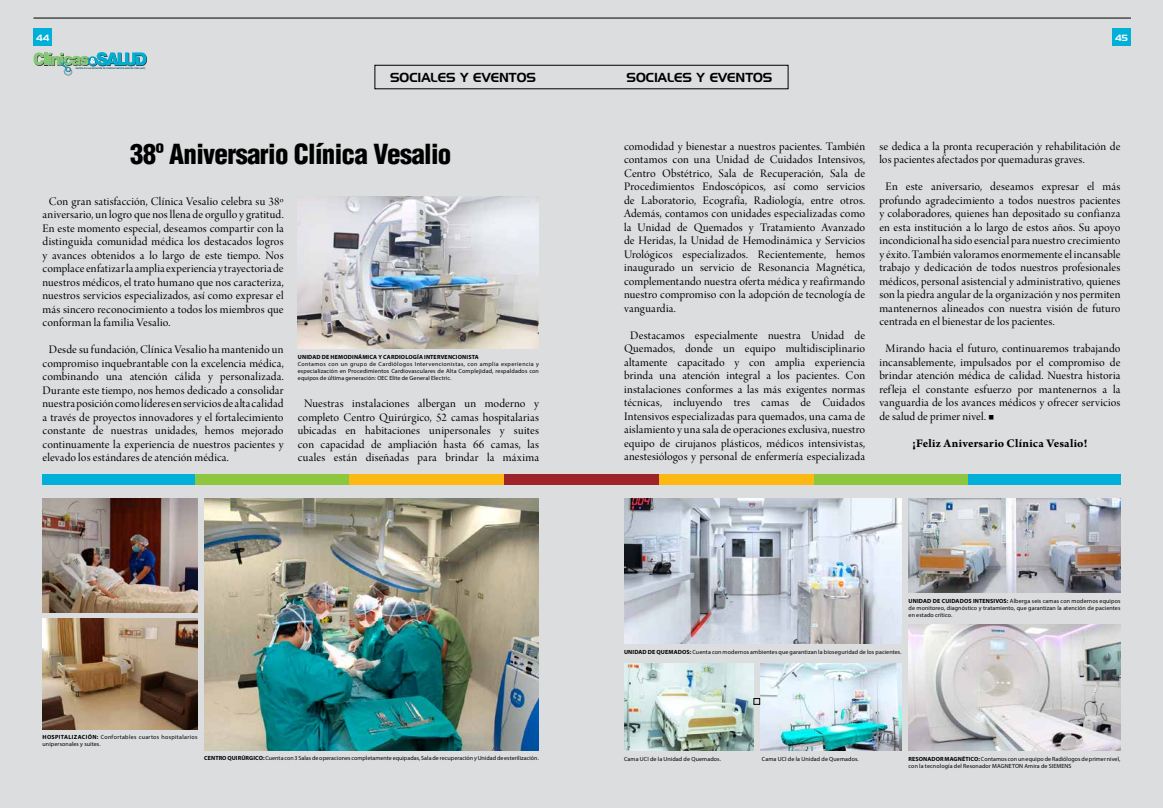
<style>
.page{position:relative;width:1163px;height:808px;background:#fff}
.page>*{position:absolute;margin:0;border:0;box-sizing:border-box;transform-origin:0 0}
.t1{font:900 condensed 27px "Helvetica LT Std";letter-spacing:-.025em;color:#000}
.t2{font:13px "Hanzel Normal";color:#000}
.t3{font:12.3px/13.5px "Arno Pro Display";letter-spacing:.01em;color:#000;text-align:justify}
.t4{font:700 12.3px "Arno Pro";letter-spacing:.02em;color:#000}
.t5{font:9px "Hanzel Normal";color:#fff}
.t6{font:700 6.4px "Calibri";color:#000}
.t7{font:6px/7px "Myriad Pro";letter-spacing:.015em;color:#000;text-align:justify}
.t8{font:6px/7px "Myriad Pro";letter-spacing:.05em;color:#000}
.t9{font:700 6px "Myriad Pro";letter-spacing:.025em;color:#000}
.t10{font:700 5.6px/7.3px "Calibri";letter-spacing:-.005em;color:#000}
.t11{font:700 5.4px "Calibri";color:#000}
.t12{font:700 5px "Calibri";color:#000}
.t13{font:700 4.3px "Calibri";color:#000}
.t14{font:700 2.1px "Segoe UI";color:#005469;scale:.93 1}
.s1{font-size:20px}
.s2{font-weight:700}
</style>
<div class="page">
<div style="left:0;top:0;width:1162px;height:808px;background:#dcddde"></div>
<div style="left:374px;top:65px;width:414px;height:24px;border:1px solid #000"></div>
<div style="left:33px;top:28px;width:19px;height:18px;background:#00b0d8"></div>
<div style="left:1111px;top:28px;width:19px;height:18px;background:#00b0d8"></div>
<svg style="left:33px;top:52px;width:114px;height:24px"></svg>
<hr style="left:33px;top:18px;width:1097px;height:1px;background:#000">
<div style="left:43px;top:475px;width:154px;height:10px;background:#00b0d8"></div>
<div style="left:195px;top:475px;width:154px;height:10px;background:#8dc63f"></div>
<div style="left:349px;top:475px;width:154px;height:10px;background:#fdb913"></div>
<div style="left:503px;top:475px;width:78px;height:10px;background:#9d2428"></div>
<div style="left:966px;top:475px;width:154px;height:10px;background:#00b0d8"></div>
<div style="left:813px;top:475px;width:154px;height:10px;background:#8dc63f"></div>
<div style="left:659px;top:475px;width:154px;height:10px;background:#fdb913"></div>
<div style="left:581px;top:475px;width:78px;height:10px;background:#9d2428"></div>
<img style="left:43px;top:619px;width:154px;height:110px">
<img style="left:204px;top:499px;width:335px;height:252px">
<img style="left:298px;top:196px;width:241px;height:153px">
<img style="left:43px;top:499px;width:154px;height:113px">
<img style="left:760px;top:664px;width:141px;height:87px">
<img style="left:908px;top:499px;width:212px;height:93px">
<img style="left:624px;top:499px;width:277px;height:144px">
<img style="left:624px;top:664px;width:129px;height:87px">
<div style="left:753px;top:698px;width:7px;height:7px;border:1px solid #000"></div>
<img style="left:908px;top:625px;width:212px;height:126px">
<p class="t5" style="left:36px;top:33px;width:15px">44</p>
<p class="t5" style="left:1114px;top:33px;width:14px">45</p>
<p class="t14" style="left:76px;top:67px;width:76px">REVISTA DE LA ASOCIACIÓN DE CLÍNICAS PARTICULARES DEL PERÚ (ACP)</p>
<p class="t2" style="left:390px;top:70px;width:147px">SOCIALES Y EVENTOS</p>
<p class="t2" style="left:626px;top:70px;width:147px">SOCIALES Y EVENTOS</p>
<h1 class="t1" style="left:130px;top:137px;width:323px">38º Aniversario Clínica Vesalio</h1>
<p class="t3" style="left:43px;top:195px;width:242px;text-indent:6px">Con gran satisfacción, Clínica Vesalio celebra su 38º aniversario, un logro que nos llena de orgullo y gratitud.<br>En este momento especial, deseamos compartir con la distinguida comunidad médica los destacados logros y avances obtenidos a lo largo de este tiempo. Nos complace enfatizar la amplia experiencia y trayectoria de nuestros médicos, el trato humano que nos caracteriza, nuestros servicios especializados, así como expresar el más sincero reconocimiento a todos los miembros que conforman la familia Vesalio.</p>
<p class="t3" style="left:43px;top:344px;width:242px;text-indent:6px">Desde su fundación, Clínica Vesalio ha mantenido un compromiso inquebrantable con la excelencia médica, combinando una atención cálida y personalizada.<br>Durante este tiempo, nos hemos dedicado a consolidar nuestra posición como líderes en servicios de alta calidad a través de proyectos innovadores y el fortalecimiento constante de nuestras unidades, hemos mejorado continuamente la experiencia de nuestros pacientes y elevado los estándares de atención médica.</p>
<p class="t9" style="left:298px;top:353px;width:182px">UNIDAD DE HEMODINÁMICA Y CARDIOLOGÍA INTERVENCIONISTA</p>
<p class="t7" style="left:298px;top:360px;width:242px">Contamos con un grupo de Cardiólogos Intervencionistas, con amplia experiencia y especialización en Procedimientos Cardiovasculares de Alta Complejidad, respaldados con equipos de última generación: OEC Elite de General Electric.</p>
<p class="t3" style="left:298px;top:397px;width:242px;text-align:center">Nuestras instalaciones albergan un moderno y completo Centro Quirúrgico, 52 camas hospitalarias ubicadas en habitaciones unipersonales y suites con capacidad de ampliación hasta 66 camas, las cuales están diseñadas para brindar la máxima</p>
<p class="t6" style="left:293px;top:372px;width:66px">UNIDAD DE QUEMADOS</p>
<p class="t12" style="left:22px;top:440px;width:39px">HOSPITALIZACIÓN</p>
<p class="t3" style="left:624px;top:140px;width:242px">comodidad y bienestar a nuestros pacientes. También contamos con una Unidad de Cuidados Intensivos, Centro Obstétrico, Sala de Recuperación, Sala de Procedimientos Endoscópicos, así como servicios de Laboratorio, Ecografía, Radiología, entre otros.<br>Además, contamos con unidades especializadas como la Unidad de Quemados y Tratamiento Avanzado de Heridas, la Unidad de Hemodinámica y Servicios Urológicos especializados. Recientemente, hemos inaugurado un servicio de Resonancia Magnética, complementando nuestra oferta médica y reafirmando nuestro compromiso con la adopción de tecnología de vanguardia.</p>
<p class="t3" style="left:624px;top:329px;width:242px;text-align:center">Destacamos especialmente nuestra Unidad de Quemados, donde un equipo multidisciplinario altamente capacitado y con amplia experiencia brinda una atención integral a los pacientes. Con instalaciones conformes a las más exigentes normas técnicas, incluyendo tres camas de Cuidados Intensivos especializadas para quemados, una cama de aislamiento y una sala de operaciones exclusiva, nuestro equipo de cirujanos plásticos, médicos intensivistas, anestesiólogos y personal de enfermería especializada</p>
<p class="t3" style="left:879px;top:140px;width:242px">se dedica a la pronta recuperación y rehabilitación de los pacientes afectados por quemaduras graves.</p>
<p class="t3" style="left:879px;top:181px;width:242px;text-indent:6px">En este aniversario, deseamos expresar el más profundo agradecimiento a todos nuestros pacientes y colaboradores, quienes han depositado su confianza en esta institución a lo largo de estos años. Su apoyo incondicional ha sido esencial para nuestro crecimiento y éxito. También valoramos enormemente el incansable trabajo y dedicación de todos nuestros profesionales médicos, personal asistencial y administrativo, quienes son la piedra angular de la organización y nos permiten mantenernos alineados con nuestra visión de futuro centrada en el bienestar de los pacientes.</p>
<p class="t3" style="left:879px;top:343px;width:242px;text-indent:6px">Mirando hacia el futuro, continuaremos trabajando incansablemente, impulsados por el compromiso de brindar atención médica de calidad. Nuestra historia refleja el constante esfuerzo por mantenernos a la vanguardia de los avances médicos y ofrecer servicios de salud de primer nivel. <span class="s1">■</span></p>
<p class="t4" style="left:912px;top:436px;width:176px">¡Feliz Aniversario Clínica Vesalio!</p>
<p class="t11" style="left:908px;top:437px;width:83px">UNIDAD DE CUIDADOS INTENSIVOS</p>
<p class="t10" style="left:907px;top:596px;width:216px">Contamos con un equipo de Radiólogos de primer nivel, con la tecnología del Resonador<br>MAGNETON Amira de SIEMENS</p>
<p class="t7" style="left:908px;top:597px;width:213px"><span class="s2">UNIDAD DE CUIDADOS INTENSIVOS:</span> Alberga seis camas con modernos equipos de monitoreo, diagnóstico y tratamiento, que garantizan la atención de pacientes en estado crítico.</p>
<p class="t8" style="left:43px;top:733px;width:156px"><span class="s2">HOSPITALIZACIÓN:</span> Confortables cuartos hospitalarios unipersonales y suites.</p>
<p class="t7" style="left:204px;top:755px;width:336px"><span class="s2">CENTRO QUIRÚRGICO:</span> Cuenta con 3 Salas de operaciones completamente equipadas, Sala de recuperación y Unidad de esterilización.</p>
<p class="t7" style="left:624px;top:648px;width:279px"><span class="s2">UNIDAD DE QUEMADOS:</span> Cuenta con modernos ambientes que garantizan la bioseguridad de los pacientes.</p>
<p class="t13" style="left:742px;top:649px;width:84px">Sala de operaciones de la Unidad de Quemados</p>
<p class="t7" style="left:624px;top:755px;width:98px">Cama UCI de la Unidad de Quemados.</p>
<p class="t13" style="left:742px;top:754px;width:66px">Cama UCI de la Unidad de Quemados</p>
<p class="t7" style="left:761px;top:755px;width:98px">Cama UCI de la Unidad de Quemados.</p>
<p class="t7" style="left:908px;top:755px;width:213px"><span class="s2">RESONADOR MAGNÉTICO:</span> Contamos con un equipo de Radiólogos de primer nivel, con la tecnología del Resonador MAGNETON Amira de SIEMENS</p>
</div>
